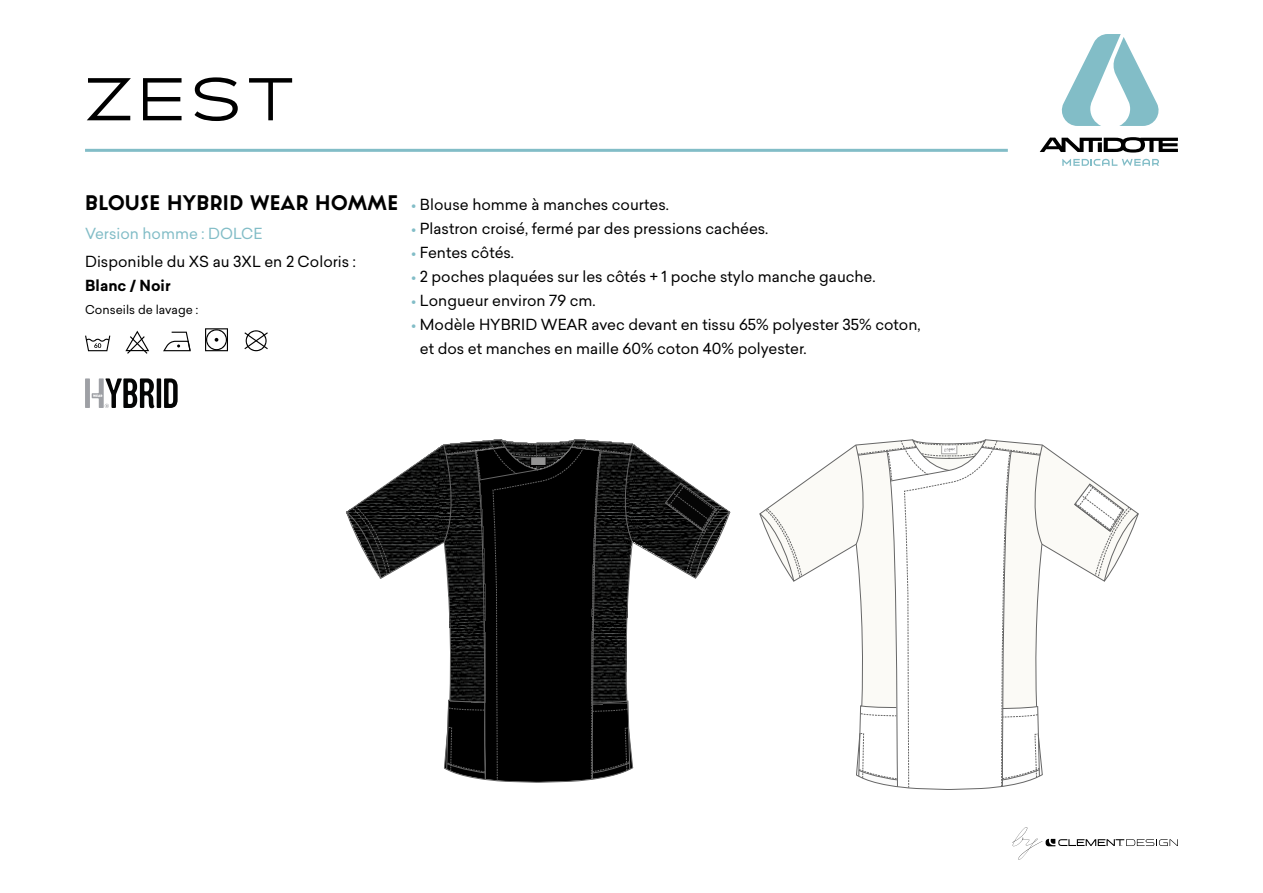
<style>
.page{position:relative;width:1263px;height:893px;background:#fff}
.page>*{position:absolute;margin:0;border:0;box-sizing:border-box;transform-origin:0 0}
.t1{font:expanded 60px "Uomo";color:#000}
.t2{font:700 21px "Uomo";letter-spacing:.02em;color:#000}
.t3{font:15px/24px "Sailec";color:#000}
.t4{font:15px "Sailec";color:#82bdc7}
.t5{font:700 15px "Sailec";color:#000}
.t6{font:12px "Sailec";color:#000}
.s1{color:#82bdc7}
</style>
<div class="page">
<svg style="left:346px;top:439px;width:385px;height:344px"></svg>
<svg style="left:759px;top:439px;width:380px;height:351px"></svg>
<svg style="left:1040px;top:137px;width:138px;height:16px"></svg>
<svg style="left:1061px;top:34px;width:98px;height:92px"></svg>
<svg style="left:1062px;top:159px;width:97px;height:7px"></svg>
<hr style="left:85px;top:149px;width:923px;height:3px;background:#82bdc7">
<svg style="left:125px;top:331px;width:24px;height:23px"></svg>
<svg style="left:205px;top:328px;width:23px;height:23px"></svg>
<svg style="left:244px;top:330px;width:24px;height:21px"></svg>
<svg style="left:163px;top:332px;width:28px;height:19px"></svg>
<svg style="left:85px;top:336px;width:25px;height:15px"></svg>
<svg style="left:1012px;top:827px;width:166px;height:33px"></svg>
<svg style="left:85px;top:378px;width:93px;height:30px"></svg>
<h1 class="t1" style="left:85px;top:68px;width:210px">ZEST</h1>
<h2 class="t2" style="left:85px;top:192px;width:315px">BLOUSE HYBRID WEAR HOMME</h2>
<p class="t4" style="left:85px;top:223px;width:179px">Version homme : DOLCE</p>
<p class="t3" style="left:85px;top:249px;width:272px">Disponible du XS au 3XL en 2 Coloris :</p>
<p class="t5" style="left:85px;top:275px;width:87px">Blanc / Noir</p>
<p class="t6" style="left:85px;top:301px;width:115px">Conseils de lavage :</p>
<p class="t3" style="left:411px;top:192px;width:259px"><span class="s1">•</span> Blouse homme à manches courtes.</p>
<p class="t3" style="left:411px;top:216px;width:359px"><span class="s1">•</span> Plastron croisé, fermé par des pressions cachées.</p>
<p class="t3" style="left:411px;top:240px;width:105px"><span class="s1">•</span> Fentes côtés.</p>
<p class="t3" style="left:411px;top:264px;width:466px"><span class="s1">•</span> 2 poches plaquées sur les côtés + 1 poche stylo manche gauche.</p>
<p class="t3" style="left:411px;top:288px;width:186px"><span class="s1">•</span> Longueur environ 79 cm.</p>
<p class="t3" style="left:420px;top:312px;width:502px;text-indent:-9px"><span class="s1">•</span> Modèle HYBRID WEAR avec devant en tissu 65% polyester 35% coton, et dos et manches en maille 60% coton 40% polyester.</p>
</div>
